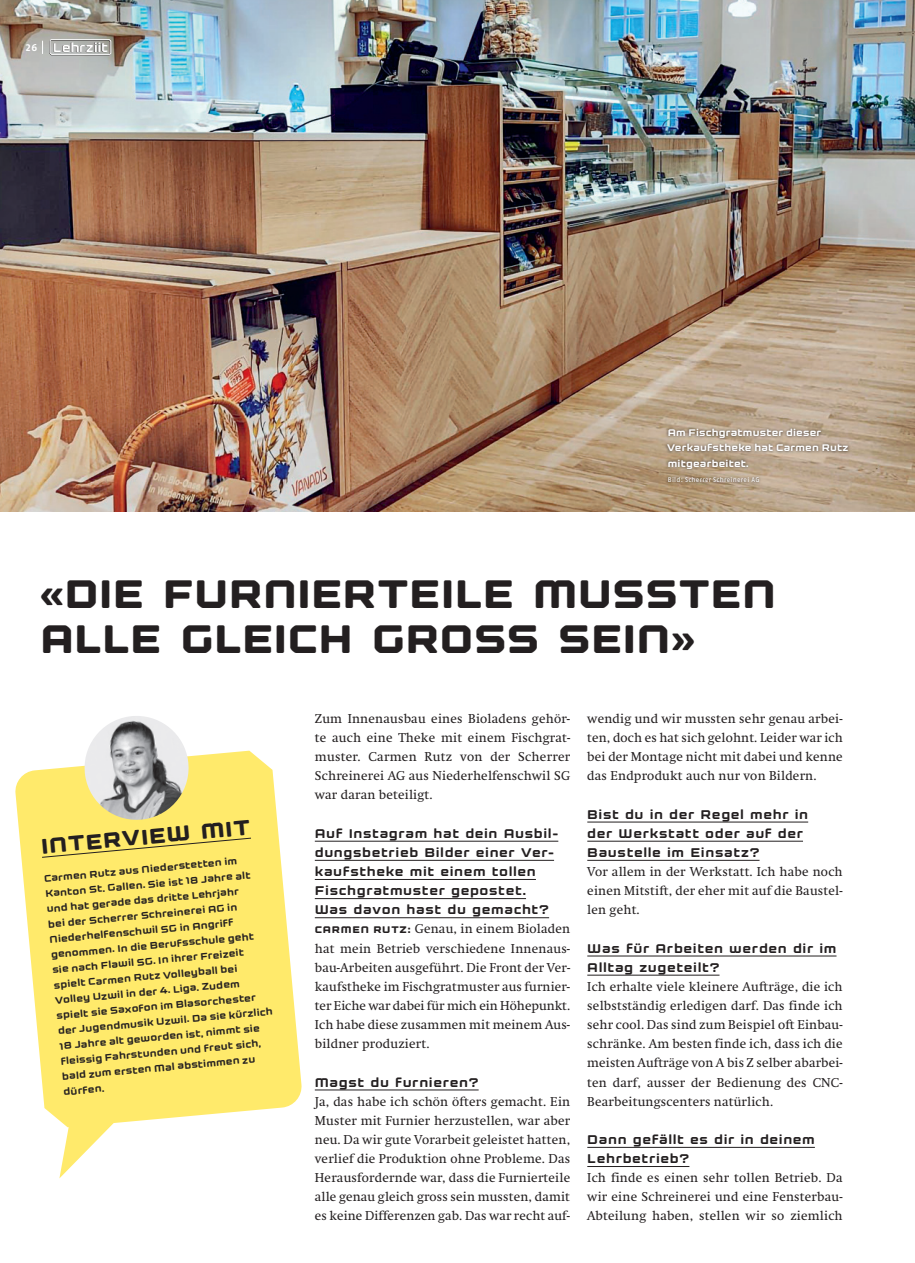
<style>
.page{position:relative;width:915px;height:1263px;background:#fff}
.page>*{position:absolute;margin:0;border:0;box-sizing:border-box;transform-origin:0 0}
.t1{font:800 43.5px/45px "Kernel";letter-spacing:.01em;color:#231f20}
.t2{font:800 23.25px "Kernel";color:#231f20}
.t3{font:700 13.8px/19.2px "Kernel";letter-spacing:.045em;color:#231f20}
.t4{font:700 13.8px "Kernel";letter-spacing:-.005em;color:#fff}
.t5{font:12.75px/19.2px "Swift";letter-spacing:.02em;color:#231f20;text-align:justify}
.t6{font:700 10.5px/15.3px "Kernel";color:#231f20}
.t7{font:700 10.5px/15.3px "Kernel";letter-spacing:.02em;color:#fff}
.t8{font:6.75px "Fago OT";letter-spacing:.04em;color:#fff}
.s1{font-family:"Fago OT";font-size:10.2px}
.s2{font-family:"Kernel";font-weight:800;font-size:10.5px}
</style>
<div class="page">
<hr style="left:587px;top:822px;width:220px;height:1px;background:#231f20">
<hr style="left:587px;top:841px;width:215px;height:1px;background:#231f20">
<hr style="left:587px;top:860px;width:172px;height:1px;background:#231f20">
<hr style="left:587px;top:956px;width:249px;height:1px;background:#231f20">
<hr style="left:587px;top:975px;width:132px;height:1px;background:#231f20">
<hr style="left:587px;top:1147px;width:227px;height:1px;background:#231f20">
<hr style="left:587px;top:1166px;width:102px;height:1px;background:#231f20">
<hr style="left:315px;top:841px;width:243px;height:1px;background:#231f20">
<hr style="left:315px;top:860px;width:239px;height:1px;background:#231f20">
<hr style="left:315px;top:879px;width:220px;height:1px;background:#231f20">
<hr style="left:315px;top:898px;width:211px;height:1px;background:#231f20">
<hr style="left:315px;top:917px;width:234px;height:1px;background:#231f20">
<hr style="left:315px;top:1090px;width:163px;height:1px;background:#231f20">
<svg style="left:59px;top:1127px;width:51px;height:51px"></svg>
<svg style="left:15px;top:751px;width:287px;height:376px;fill:#ffea6b"></svg>
<svg style="left:41px;top:837px;width:211px;height:21px;background:#f4e067"></svg>
<img style="left:81px;top:716px;width:111px;height:107px">
<img style="left:0;top:0;width:914px;height:511px">
<div style="left:664px;top:426px;width:186px;height:59px;background:#231f20;opacity:.8"></div>
<svg style="left:42px;top:41px;width:1px;height:13px"></svg>
<svg style="left:49px;top:39px;width:62px;height:16px"></svg>
<p class="t4" style="left:26px;top:40px;width:83px"><span class="s1">26</span> Lehrziit</p>
<p class="t7" style="left:666px;top:425px;width:183px">Am Fischgratmuster dieser<br>Verkaufstheke hat Carmen Rutz mitgearbeitet.</p>
<p class="t8" style="left:667px;top:476px;width:93px">Bild: Scherrer Schreinerei AG</p>
<h1 class="t1" style="left:40px;top:572px;width:737px">«DIE FURNIERTEILE MUSSTEN<br>ALLE GLEICH GROSS SEIN»</h1>
<h2 class="t2" style="left:40px;top:834px;width:211px;rotate:-5deg">INTERVIEW MIT</h2>
<p class="t6" style="left:43px;top:870px;width:218px;rotate:-5deg">Carmen Rutz aus Niederstetten im Kanton St. Gallen. Sie ist 18 Jahre alt und hat gerade das dritte Lehrjahr<br>bei der Scherrer Schreinerei AG in Niederhelfenschwil SG in Angriff genommen. In die Berufsschule geht sie nach Flawil SG. In ihrer Freizeit spielt Carmen Rutz Volleyball bei Volley Uzwil in der 4. Liga. Zudem spielt sie Saxofon im Blasorchester der Jugendmusik Uzwil. Da sie kürzlich 18 Jahre alt geworden ist, nimmt sie fleissig Fahrstunden und freut sich, bald zum ersten Mal abstimmen zu dürfen.</p>
<p class="t5" style="left:315px;top:709px;width:257px">Zum Innenausbau eines Bioladens gehör&shy;te auch eine Theke mit einem Fischgrat&shy;muster. Carmen Rutz von der Scherrer Schreinerei AG aus Niederhelfenschwil SG war daran beteiligt.</p>
<p class="t3" style="left:315px;top:824px;width:245px">Auf Instagram hat dein Ausbil&shy;dungsbetrieb Bilder einer Ver&shy;kaufstheke mit einem tollen<br>Fischgratmuster gepostet.<br>Was davon hast du gemacht?</p>
<p class="t5" style="left:315px;top:919px;width:257px"><span class="s2">CARMEN RUTZ:</span> Genau, in einem Bioladen hat mein Betrieb verschiedene Innenaus&shy;bau-Arbeiten ausgeführt. Die Front der Ver&shy;kaufstheke im Fischgratmuster aus furnier&shy;ter Eiche war dabei für mich ein Höhepunkt.<br>Ich habe diese zusammen mit meinem Aus&shy;bildner produziert.</p>
<p class="t3" style="left:315px;top:1072px;width:165px">Magst du furnieren?</p>
<p class="t5" style="left:315px;top:1092px;width:257px">Ja, das habe ich schön öfters gemacht. Ein Muster mit Furnier herzustellen, war aber neu. Da wir gute Vorarbeit geleistet hatten, verlief die Produktion ohne Probleme. Das Herausfordernde war, dass die Furnierteile alle genau gleich gross sein mussten, damit es keine Differenzen gab. Das war recht auf-</p>
<p class="t5" style="left:587px;top:709px;width:257px">wendig und wir mussten sehr genau arbei&shy;ten, doch es hat sich gelohnt. Leider war ich bei der Montage nicht mit dabei und kenne das Endprodukt auch nur von Bildern.</p>
<p class="t3" style="left:587px;top:804px;width:222px">Bist du in der Regel mehr in der Werkstatt oder auf der<br>Baustelle im Einsatz?</p>
<p class="t5" style="left:587px;top:862px;width:257px">Vor allem in der Werkstatt. Ich habe noch einen Mitstift, der eher mit auf die Baustel&shy;len geht.</p>
<p class="t3" style="left:587px;top:938px;width:250px">Was für Arbeiten werden dir im<br>Alltag zugeteilt?</p>
<p class="t5" style="left:587px;top:977px;width:257px">Ich erhalte viele kleinere Aufträge, die ich selbstständig erledigen darf. Das finde ich sehr cool. Das sind zum Beispiel oft Einbau&shy;schränke. Am besten finde ich, dass ich die meisten Aufträge von A bis Z selber abarbei&shy;ten darf, ausser der Bedienung des CNC-Bearbeitungscenters natürlich.</p>
<p class="t3" style="left:587px;top:1130px;width:229px">Dann gefällt es dir in deinem<br>Lehrbetrieb?</p>
<p class="t5" style="left:587px;top:1168px;width:257px">Ich finde es einen sehr tollen Betrieb. Da wir eine Schreinerei und eine Fensterbau-Abteilung haben, stellen wir so ziemlich</p>
</div>
